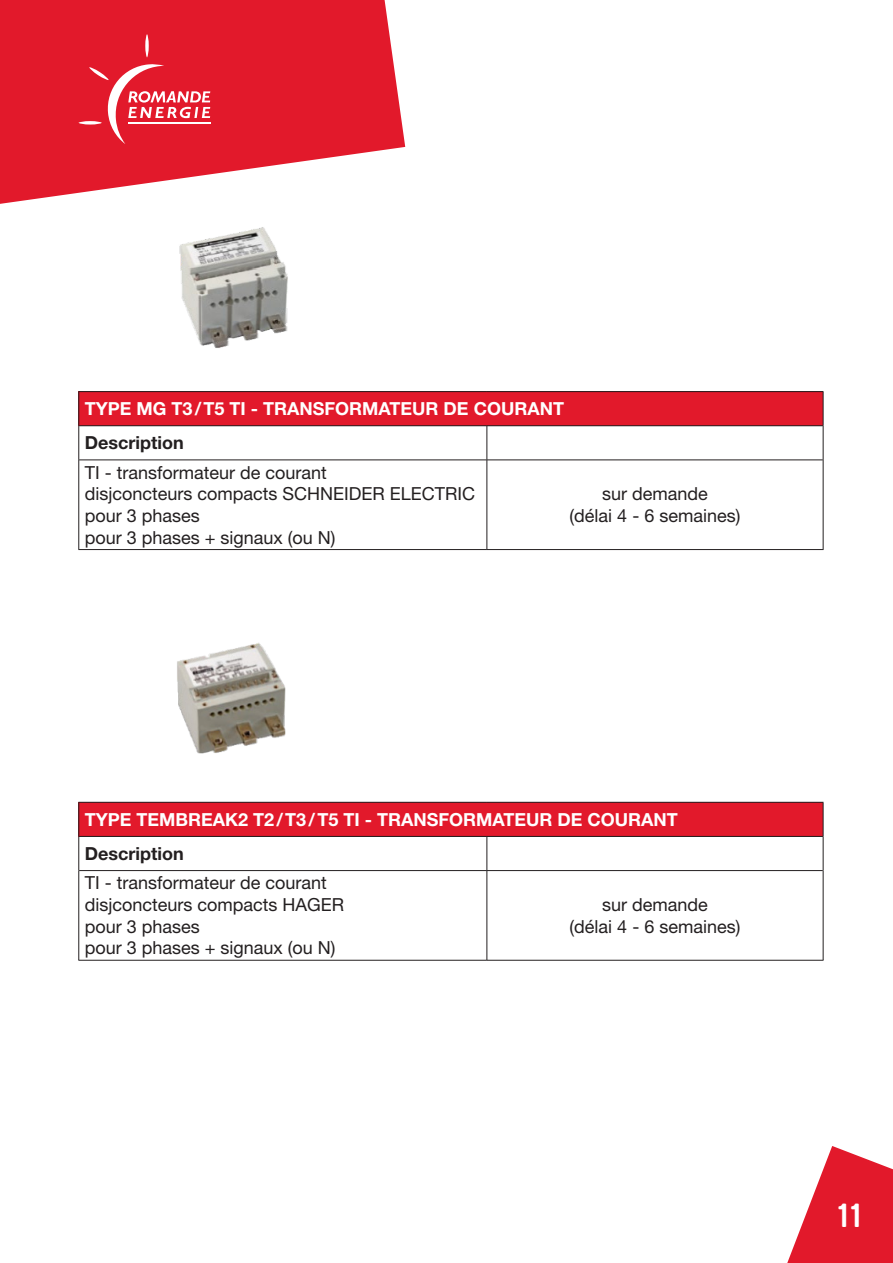
<style>
.page{position:relative;width:893px;height:1263px;background:#fff}
.page>*{position:absolute;margin:0;border:0;box-sizing:border-box;transform-origin:0 0}
.t1{font:700 33px "Brauer Neue Std";color:#fff}
.t2{font:700 21px "Brauer Neue Std";color:#fff}
.t3{font:18px "Helvetica Neue LT Pro";color:#231f20}
.t4{font:700 18px "Helvetica Neue LT Pro";color:#fff}
.t5{font:700 18px "Helvetica Neue LT Pro";color:#231f20}
</style>
<div class="page">
<svg style="left:0;top:0;width:405px;height:204px;fill:#e2192b"></svg>
<svg style="left:145px;top:34px;width:4px;height:24px"></svg>
<svg style="left:78px;top:64px;width:132px;height:80px;background:#e6404f"></svg>
<svg style="left:787px;top:1146px;width:106px;height:117px"></svg>
<div style="left:79px;top:392px;width:744px;height:34px;background:#e2192b"></div>
<hr style="left:78px;top:391px;width:409px;height:1px;background:#231f20">
<hr style="left:78px;top:392px;width:1px;height:34px;background:#231f20">
<hr style="left:487px;top:391px;width:336px;height:1px;background:#231f20">
<hr style="left:823px;top:392px;width:1px;height:34px;background:#231f20">
<hr style="left:78px;top:426px;width:1px;height:34px;background:#231f20">
<hr style="left:823px;top:426px;width:1px;height:34px;background:#231f20">
<hr style="left:78px;top:460px;width:1px;height:89px;background:#231f20">
<hr style="left:823px;top:460px;width:1px;height:89px;background:#231f20">
<hr style="left:79px;top:425px;width:408px;height:1px;background:#231f20">
<hr style="left:487px;top:425px;width:336px;height:1px;background:#231f20">
<hr style="left:487px;top:426px;width:1px;height:34px;background:#231f20">
<hr style="left:79px;top:460px;width:408px;height:1px;background:#231f20">
<hr style="left:78px;top:549px;width:409px;height:1px;background:#231f20">
<hr style="left:487px;top:460px;width:336px;height:1px;background:#231f20">
<hr style="left:487px;top:460px;width:1px;height:89px;background:#231f20">
<hr style="left:487px;top:549px;width:336px;height:1px;background:#231f20">
<img style="left:179px;top:227px;width:109px;height:121px">
<div style="left:79px;top:802px;width:744px;height:34px;background:#e2192b"></div>
<hr style="left:78px;top:802px;width:409px;height:1px;background:#231f20">
<hr style="left:78px;top:803px;width:1px;height:33px;background:#231f20">
<hr style="left:487px;top:802px;width:336px;height:1px;background:#231f20">
<hr style="left:823px;top:803px;width:1px;height:33px;background:#231f20">
<hr style="left:78px;top:836px;width:1px;height:34px;background:#231f20">
<hr style="left:823px;top:836px;width:1px;height:34px;background:#231f20">
<hr style="left:78px;top:870px;width:1px;height:90px;background:#231f20">
<hr style="left:823px;top:870px;width:1px;height:90px;background:#231f20">
<hr style="left:79px;top:836px;width:408px;height:1px;background:#231f20">
<hr style="left:487px;top:836px;width:336px;height:1px;background:#231f20">
<hr style="left:487px;top:837px;width:1px;height:33px;background:#231f20">
<hr style="left:79px;top:870px;width:408px;height:1px;background:#231f20">
<hr style="left:78px;top:960px;width:409px;height:1px;background:#231f20">
<hr style="left:487px;top:870px;width:336px;height:1px;background:#231f20">
<hr style="left:487px;top:871px;width:1px;height:89px;background:#231f20">
<hr style="left:487px;top:960px;width:336px;height:1px;background:#231f20">
<img style="left:177px;top:643px;width:109px;height:111px">
<p class="t4" style="left:85px;top:397px;width:481px">TYPE MG T3/T5 TI - TRANSFORMATEUR DE COURANT</p>
<p class="t5" style="left:85px;top:431px;width:100px">Description</p>
<p class="t3" style="left:85px;top:461px;width:244px">TI - transformateur de courant</p>
<p class="t3" style="left:85px;top:483px;width:392px">disjconcteurs compacts SCHNEIDER ELECTRIC</p>
<p class="t3" style="left:85px;top:504px;width:117px">pour 3 phases</p>
<p class="t3" style="left:85px;top:526px;width:252px">pour 3 phases + signaux (ou N)</p>
<p class="t3" style="left:602px;top:483px;width:107px">sur demande</p>
<p class="t3" style="left:570px;top:504px;width:172px">(délai 4 - 6 semaines)</p>
<p class="t4" style="left:85px;top:808px;width:595px">TYPE TEMBREAK2 T2/T3/T5 TI - TRANSFORMATEUR DE COURANT</p>
<p class="t5" style="left:85px;top:842px;width:100px">Description</p>
<p class="t3" style="left:85px;top:872px;width:244px">TI - transformateur de courant</p>
<p class="t3" style="left:85px;top:893px;width:261px">disjconcteurs compacts HAGER</p>
<p class="t3" style="left:85px;top:915px;width:117px">pour 3 phases</p>
<p class="t3" style="left:85px;top:937px;width:252px">pour 3 phases + signaux (ou N)</p>
<p class="t3" style="left:602px;top:893px;width:107px">sur demande</p>
<p class="t3" style="left:570px;top:915px;width:172px">(délai 4 - 6 semaines)</p>
<p class="t2" style="left:833px;top:1194px;width:18px">11</p>
<p class="t1" style="left:837px;top:1196px;width:27px">11</p>
</div>
